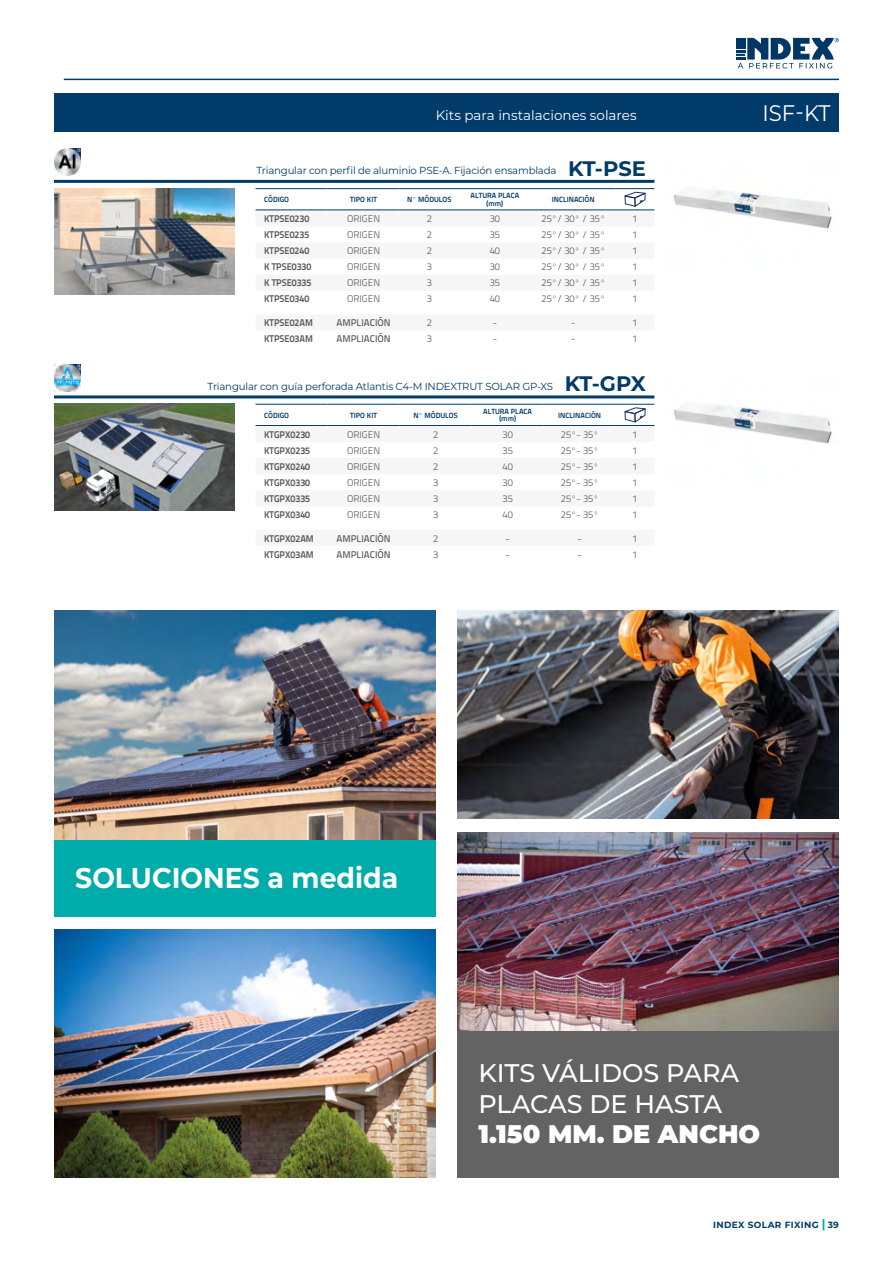
<style>
.page{position:relative;width:893px;height:1263px;background:#fff}
.page>*{position:absolute;margin:0;border:0;box-sizing:border-box;transform-origin:0 0}
.t1{font:700 28.5px "Montserrat";color:#fff;scale:.94 1}
.t2{font:500 25.5px/30.6px "Montserrat";color:#fff}
.t3{font:900 25.5px "Montserrat";color:#fff}
.t4{font:22.5px "Montserrat";color:#fff;scale:.94 1}
.t5{font:13.5px "Montserrat";color:#fff}
.t6{font:10.2px "Montserrat";letter-spacing:-.02em;color:#003b69}
.t7{font:9.75px "Titillium Text 22 L 250 wt";color:#575756}
.t8{font:9.75px "Titillium Text 22 L 800 wt";color:#575756;scale:.95 1}
.t9{font:9.75px "Titillium Text 22 L 600 wt";color:#575756}
.t10{font:700 9px "Montserrat";letter-spacing:.04em;color:#003b69}
.t11{font:7.5px/7.5px "Titillium Text 22 L 800 wt";color:#003b69;text-align:center}
.s1{font-weight:700;font-size:21px}
.s2{font-size:12px;color:#00aca9}
</style>
<div class="page">
<svg style="left:736px;top:38px;width:103px;height:30px"></svg>
<hr style="left:64px;top:79px;width:775px;height:1px;background:#003b69">
<div style="left:54px;top:94px;width:785px;height:38px;background:#003b69"></div>
<img style="left:457px;top:610px;width:382px;height:209px">
<img style="left:54px;top:610px;width:382px;height:230px">
<img style="left:457px;top:832px;width:382px;height:200px">
<img style="left:54px;top:929px;width:382px;height:249px">
<img style="left:54px;top:364px;width:27px;height:27px">
<img style="left:673px;top:405px;width:159px;height:39px">
<hr style="left:54px;top:395px;width:600px;height:3px;background:#003b69">
<img style="left:54px;top:404px;width:180px;height:106px">
<hr style="left:256px;top:425px;width:72px;height:1px;background:#003b69">
<hr style="left:328px;top:425px;width:72px;height:1px;background:#003b69">
<hr style="left:400px;top:425px;width:72px;height:1px;background:#003b69">
<hr style="left:472px;top:425px;width:72px;height:1px;background:#003b69">
<hr style="left:544px;top:425px;width:72px;height:1px;background:#003b69">
<hr style="left:616px;top:425px;width:38px;height:1px;background:#003b69">
<hr style="left:256px;top:404px;width:72px;height:1px;background:#003b69">
<hr style="left:328px;top:404px;width:72px;height:1px;background:#003b69">
<hr style="left:400px;top:404px;width:72px;height:1px;background:#003b69">
<hr style="left:472px;top:404px;width:72px;height:1px;background:#003b69">
<hr style="left:544px;top:404px;width:72px;height:1px;background:#003b69">
<hr style="left:616px;top:404px;width:38px;height:1px;background:#003b69">
<svg style="left:624px;top:407px;width:22px;height:16px"></svg>
<img style="left:673px;top:190px;width:159px;height:39px">
<hr style="left:54px;top:180px;width:600px;height:3px;background:#003b69">
<img style="left:54px;top:149px;width:27px;height:27px">
<img style="left:54px;top:188px;width:180px;height:107px">
<hr style="left:256px;top:210px;width:72px;height:1px;background:#003b69">
<hr style="left:328px;top:210px;width:72px;height:1px;background:#003b69">
<hr style="left:400px;top:210px;width:59px;height:1px;background:#003b69">
<hr style="left:459px;top:210px;width:72px;height:1px;background:#003b69">
<hr style="left:531px;top:210px;width:85px;height:1px;background:#003b69">
<hr style="left:616px;top:210px;width:38px;height:1px;background:#003b69">
<hr style="left:256px;top:188px;width:72px;height:1px;background:#003b69">
<hr style="left:328px;top:188px;width:72px;height:1px;background:#003b69">
<hr style="left:400px;top:188px;width:59px;height:1px;background:#003b69">
<hr style="left:459px;top:188px;width:72px;height:1px;background:#003b69">
<hr style="left:531px;top:188px;width:85px;height:1px;background:#003b69">
<hr style="left:616px;top:188px;width:38px;height:1px;background:#003b69">
<svg style="left:624px;top:192px;width:22px;height:15px"></svg>
<div style="left:457px;top:1032px;width:382px;height:146px;background:#646363"></div>
<div style="left:54px;top:840px;width:382px;height:77px;background:#00aca9"></div>
<h3 class="t5" style="left:436px;top:105px;width:202px">Kits para instalaciones solares</h3>
<h3 class="t4" style="left:762px;top:97px;width:74px">ISF-KT</h3>
<p class="t6" style="left:256px;top:163px;width:391px">Triangular con perfil de aluminio PSE-A. Fijación ensamblada <span class="s1">KT-PSE</span></p>
<p class="t11" style="left:264px;top:195px;width:27px">CÓDIGO</p>
<p class="t11" style="left:350px;top:195px;width:28px">TIPO KIT</p>
<p class="t11" style="left:407px;top:195px;width:46px">Nº MÓDULOS</p>
<p class="t11" style="left:470px;top:191px;width:50px">ALTURA PLACA (mm)</p>
<p class="t11" style="left:552px;top:195px;width:44px">INCLINACIÓN</p>
<p class="t8" style="left:264px;top:211px;width:49px">KTPSE0230</p>
<p class="t7" style="left:347px;top:211px;width:35px">ORIGEN</p>
<p class="t7" style="left:427px;top:211px;width:7px">2</p>
<p class="t7" style="left:490px;top:211px;width:12px">30</p>
<p class="t7" style="left:541px;top:211px;width:65px">25º/ 30º / 35º</p>
<p class="t7" style="left:632px;top:211px;width:7px">1</p>
<p class="t8" style="left:264px;top:227px;width:49px">KTPSE0235</p>
<p class="t7" style="left:347px;top:228px;width:35px">ORIGEN</p>
<p class="t7" style="left:427px;top:228px;width:7px">2</p>
<p class="t7" style="left:490px;top:228px;width:12px">35</p>
<p class="t7" style="left:541px;top:228px;width:65px">25º/ 30º / 35º</p>
<p class="t7" style="left:632px;top:228px;width:7px">1</p>
<p class="t8" style="left:264px;top:243px;width:49px">KTPSE0240</p>
<p class="t7" style="left:347px;top:244px;width:35px">ORIGEN</p>
<p class="t7" style="left:427px;top:244px;width:7px">2</p>
<p class="t7" style="left:490px;top:244px;width:12px">40</p>
<p class="t7" style="left:541px;top:244px;width:65px">25º/ 30º / 35º</p>
<p class="t7" style="left:632px;top:244px;width:7px">1</p>
<p class="t8" style="left:264px;top:259px;width:51px">K TPSE0330</p>
<p class="t7" style="left:347px;top:260px;width:35px">ORIGEN</p>
<p class="t7" style="left:427px;top:260px;width:7px">3</p>
<p class="t7" style="left:490px;top:260px;width:12px">30</p>
<p class="t7" style="left:541px;top:260px;width:65px">25º/ 30º / 35º</p>
<p class="t7" style="left:632px;top:260px;width:7px">1</p>
<p class="t8" style="left:264px;top:275px;width:51px">K TPSE0335</p>
<p class="t7" style="left:347px;top:276px;width:35px">ORIGEN</p>
<p class="t7" style="left:427px;top:276px;width:7px">3</p>
<p class="t7" style="left:490px;top:276px;width:12px">35</p>
<p class="t7" style="left:541px;top:276px;width:65px">25º/ 30º / 35º</p>
<p class="t7" style="left:632px;top:276px;width:7px">1</p>
<p class="t8" style="left:264px;top:292px;width:49px">KTPSE0340</p>
<p class="t7" style="left:347px;top:292px;width:35px">ORIGEN</p>
<p class="t7" style="left:427px;top:292px;width:7px">3</p>
<p class="t7" style="left:490px;top:292px;width:12px">40</p>
<p class="t7" style="left:541px;top:292px;width:65px">25º/ 30º / 35º</p>
<p class="t7" style="left:632px;top:292px;width:7px">1</p>
<p class="t8" style="left:264px;top:315px;width:53px">KTPSE02AM</p>
<p class="t9" style="left:336px;top:315px;width:56px">AMPLIACIÓN</p>
<p class="t7" style="left:427px;top:315px;width:7px">2</p>
<p class="t7" style="left:493px;top:315px;width:6px">-</p>
<p class="t7" style="left:571px;top:315px;width:6px">-</p>
<p class="t7" style="left:632px;top:315px;width:7px">1</p>
<p class="t8" style="left:264px;top:331px;width:53px">KTPSE03AM</p>
<p class="t9" style="left:336px;top:331px;width:56px">AMPLIACIÓN</p>
<p class="t7" style="left:427px;top:332px;width:7px">3</p>
<p class="t7" style="left:493px;top:332px;width:6px">-</p>
<p class="t7" style="left:571px;top:332px;width:6px">-</p>
<p class="t7" style="left:632px;top:332px;width:7px">1</p>
<p class="t6" style="left:208px;top:379px;width:440px">Triangular con guía perforada Atlantis C4-M INDEXTRUT SOLAR GP-XS <span class="s1">KT-GPX</span></p>
<p class="t11" style="left:264px;top:411px;width:27px">CÓDIGO</p>
<p class="t11" style="left:350px;top:411px;width:28px">TIPO KIT</p>
<p class="t11" style="left:413px;top:411px;width:46px">Nº MÓDULOS</p>
<p class="t11" style="left:483px;top:407px;width:50px">ALTURA PLACA (mm)</p>
<p class="t11" style="left:558px;top:411px;width:44px">INCLINACIÓN</p>
<p class="t8" style="left:264px;top:427px;width:50px">KTGPX0230</p>
<p class="t7" style="left:347px;top:427px;width:35px">ORIGEN</p>
<p class="t7" style="left:433px;top:427px;width:7px">2</p>
<p class="t7" style="left:502px;top:427px;width:12px">30</p>
<p class="t7" style="left:561px;top:427px;width:39px">25º- 35º</p>
<p class="t7" style="left:632px;top:427px;width:7px">1</p>
<p class="t8" style="left:264px;top:443px;width:50px">KTGPX0235</p>
<p class="t7" style="left:347px;top:443px;width:35px">ORIGEN</p>
<p class="t7" style="left:433px;top:443px;width:7px">2</p>
<p class="t7" style="left:502px;top:443px;width:12px">35</p>
<p class="t7" style="left:561px;top:443px;width:39px">25º- 35º</p>
<p class="t7" style="left:632px;top:443px;width:7px">1</p>
<p class="t8" style="left:264px;top:459px;width:50px">KTGPX0240</p>
<p class="t7" style="left:347px;top:459px;width:35px">ORIGEN</p>
<p class="t7" style="left:433px;top:459px;width:7px">2</p>
<p class="t7" style="left:502px;top:459px;width:12px">40</p>
<p class="t7" style="left:561px;top:459px;width:39px">25º- 35º</p>
<p class="t7" style="left:632px;top:459px;width:7px">1</p>
<p class="t8" style="left:264px;top:475px;width:50px">KTGPX0330</p>
<p class="t7" style="left:347px;top:475px;width:35px">ORIGEN</p>
<p class="t7" style="left:433px;top:475px;width:7px">3</p>
<p class="t7" style="left:502px;top:475px;width:12px">30</p>
<p class="t7" style="left:561px;top:475px;width:39px">25º- 35º</p>
<p class="t7" style="left:632px;top:475px;width:7px">1</p>
<p class="t8" style="left:264px;top:491px;width:50px">KTGPX0335</p>
<p class="t7" style="left:347px;top:491px;width:35px">ORIGEN</p>
<p class="t7" style="left:433px;top:491px;width:7px">3</p>
<p class="t7" style="left:502px;top:491px;width:12px">35</p>
<p class="t7" style="left:561px;top:491px;width:39px">25º- 35º</p>
<p class="t7" style="left:632px;top:491px;width:7px">1</p>
<p class="t8" style="left:264px;top:507px;width:50px">KTGPX0340</p>
<p class="t7" style="left:347px;top:507px;width:35px">ORIGEN</p>
<p class="t7" style="left:433px;top:507px;width:7px">3</p>
<p class="t7" style="left:502px;top:507px;width:12px">40</p>
<p class="t7" style="left:561px;top:507px;width:39px">25º- 35º</p>
<p class="t7" style="left:632px;top:507px;width:7px">1</p>
<p class="t8" style="left:264px;top:531px;width:54px">KTGPX02AM</p>
<p class="t9" style="left:336px;top:531px;width:56px">AMPLIACIÓN</p>
<p class="t7" style="left:433px;top:531px;width:7px">2</p>
<p class="t7" style="left:505px;top:531px;width:6px">-</p>
<p class="t7" style="left:578px;top:531px;width:6px">-</p>
<p class="t7" style="left:632px;top:531px;width:7px">1</p>
<p class="t8" style="left:264px;top:547px;width:54px">KTGPX03AM</p>
<p class="t9" style="left:336px;top:547px;width:56px">AMPLIACIÓN</p>
<p class="t7" style="left:433px;top:547px;width:7px">3</p>
<p class="t7" style="left:505px;top:547px;width:6px">-</p>
<p class="t7" style="left:578px;top:547px;width:6px">-</p>
<p class="t7" style="left:632px;top:547px;width:7px">1</p>
<h1 class="t1" style="left:75px;top:857px;width:345px">SOLUCIONES a medida</h1>
<h2 class="t2" style="left:478px;top:1057px;width:262px">KITS VÁLIDOS PARA<br>PLACAS DE HASTA</h2>
<h2 class="t3" style="left:478px;top:1115px;width:283px">1.150 MM. DE ANCHO</h2>
<p class="t10" style="left:713px;top:1218px;width:127px">INDEX SOLAR FIXING <span class="s2">|</span> 39</p>
</div>
